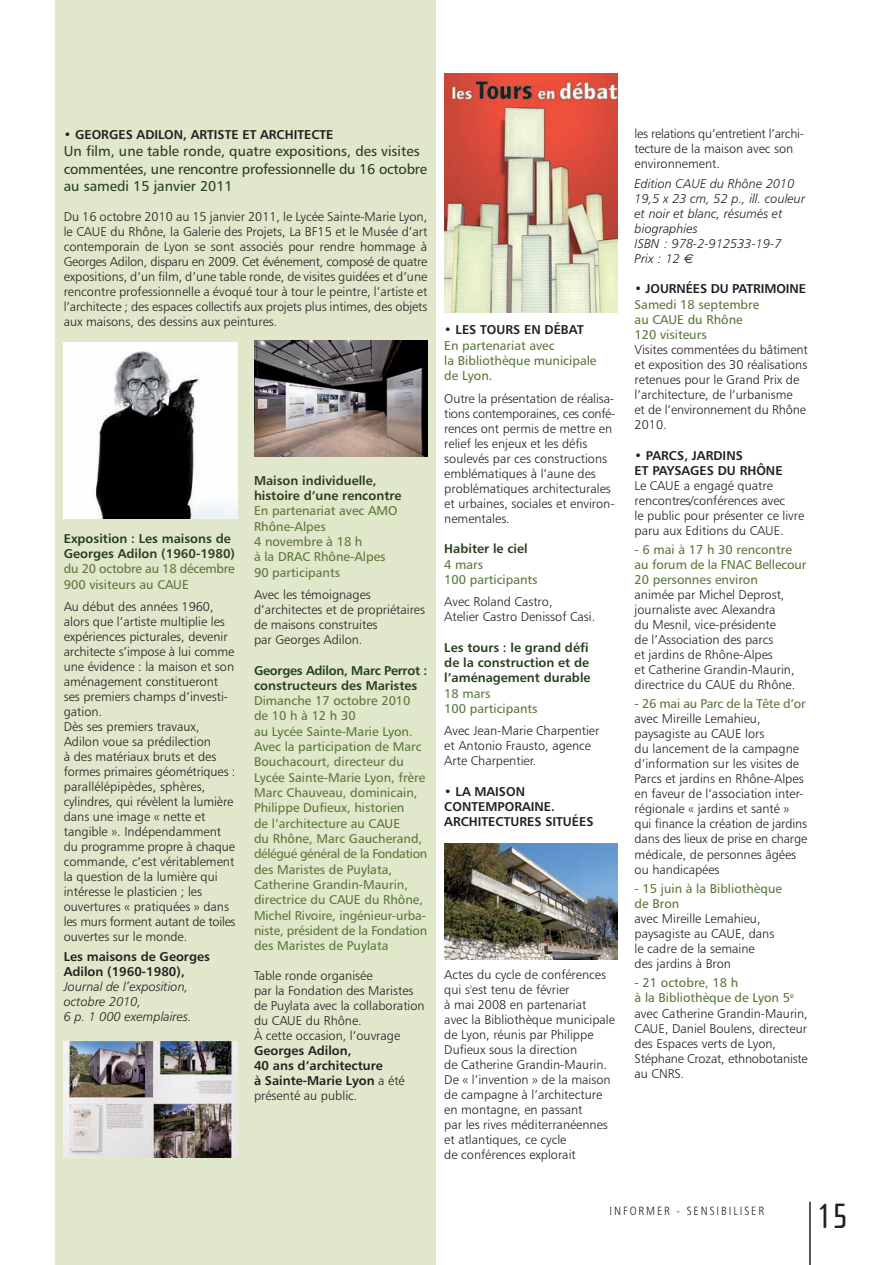
<style>
.page{position:relative;width:893px;height:1265px;background:#fff}
.page>*{position:absolute;margin:0;border:0;box-sizing:border-box;transform-origin:0 0}
.t1{font:36px "Cholla Sans";color:#231f20}
.t2{font:14.25px/17.1px "Humanist 777 BT Roman B";color:#253f1d}
.t3{font:12.75px/15px "Humanist 777 BT Light B";color:#231f20}
.t4{font:12.75px/15.3px "Humanist 777 BT Roman B";color:#59773a}
.t5{font:12.75px/15px "Humanist 777 BT Bold B";color:#231f20}
.t6{font:12.75px/15px "Humanist 777 BT Light Italic B";color:#231f20}
.t7{font:12.75px/15.3px "Humanist 777 BT Bold B";color:#253f1d}
.t8{font:12.75px/15px "Humanist 777 BT Light B";letter-spacing:-.02em;color:#231f20}
.t9{font:12.75px/15.3px "Humanist 777 BT Roman B";letter-spacing:-.02em;color:#59773a}
.t10{font:12.75px/15.3px "Humanist 777 BT Bold B";letter-spacing:-.02em;color:#253f1d}
.t11{font:12px "Humanist 777 BT Light Condensed B";letter-spacing:.16em;color:#231f20}
.s1{font-family:"Humanist 777 BT Light B"}
.s2{font-family:"Euro Sans";font-style:italic}
</style>
<div class="page">
<hr style="left:809px;top:1201px;width:2px;height:63px;background:#231f20">
<div style="left:55px;top:0;width:381px;height:1264px;background:#e0e7ca"></div>
<img style="left:64px;top:342px;width:173px;height:177px">
<img style="left:64px;top:1041px;width:173px;height:116px">
<img style="left:254px;top:340px;width:173px;height:116px">
<img style="left:444px;top:74px;width:174px;height:239px">
<img style="left:444px;top:843px;width:174px;height:115px">
<p class="t5" style="left:64px;top:127px;width:271px">• GEORGES ADILON, ARTISTE ET ARCHITECTE</p>
<p class="t2" style="left:64px;top:143px;width:365px">Un film, une table ronde, quatre expositions, des visites commentées, une rencontre professionnelle du 16 octobre au samedi 15 janvier 2011</p>
<p class="t3" style="left:64px;top:208px;width:365px;text-align:justify">Du 16 octobre 2010 au 15 janvier 2011, le Lycée Sainte-Marie Lyon, le CAUE du Rhône, la Galerie des Projets, La BF15 et le Musée d’art contemporain de Lyon se sont associés pour rendre hommage à Georges Adilon, disparu en 2009. Cet événement, composé de quatre expositions, d’un film, d’une table ronde, de visites guidées et d’une rencontre professionnelle a évoqué tour à tour le peintre, l’artiste et l’architecte ; des espaces collectifs aux projets plus intimes, des objets aux maisons, des dessins aux peintures.</p>
<p class="t7" style="left:64px;top:530px;width:173px">Exposition : Les maisons de<br>Georges Adilon (1960-1980)</p>
<p class="t9" style="left:64px;top:561px;width:172px">du 20 octobre au 18 décembre<br>900 visiteurs au CAUE</p>
<p class="t3" style="left:64px;top:599px;width:173px">Au début des années 1960, alors que l’artiste multiplie les expériences picturales, devenir architecte s’impose à lui comme une évidence : la maison et son aménagement constitueront ses premiers champs d’investi&shy;gation.<br>Dès ses premiers travaux,<br>Adilon voue sa prédilection<br>à des matériaux bruts et des formes primaires géométriques : parallélépipèdes, sphères, cylindres, qui révèlent la lumière dans une image « nette et tangible ». Indépendamment du programme propre à chaque commande, c’est véritablement la question de la lumière qui intéresse le plasticien ; les ouvertures « pratiquées » dans les murs forment autant de toiles ouvertes sur le monde.</p>
<p class="t5" style="left:64px;top:948px;width:148px">Les maisons de Georges<br>Adilon (1960-1980),</p>
<p class="t6" style="left:64px;top:978px;width:129px">Journal de l’exposition, octobre 2010,<br>6 p. 1 000 exemplaires.</p>
<p class="t7" style="left:254px;top:472px;width:149px">Maison individuelle, histoire d’une rencontre</p>
<p class="t4" style="left:254px;top:503px;width:145px">En partenariat avec AMO<br>Rhône-Alpes<br>4 novembre à 18 h<br>à la DRAC Rhône-Alpes<br>90 participants</p>
<p class="t3" style="left:254px;top:587px;width:173px">Avec les témoignages d’architectes et de propriétaires de maisons construites<br>par Georges Adilon.</p>
<p class="t10" style="left:254px;top:662px;width:175px">Georges Adilon, Marc Perrot : constructeurs des Maristes</p>
<p class="t4" style="left:254px;top:692px;width:175px">Dimanche 17 octobre 2010 de 10 h à 12 h 30<br>au Lycée Sainte-Marie Lyon.<br>Avec la participation de Marc<br>Bouchacourt, directeur du<br>Lycée Sainte-Marie Lyon, frère<br>Marc Chauveau, dominicain,<br>Philippe Dufieux, historien<br>de l’architecture au CAUE<br>du Rhône, Marc Gaucherand, délégué général de la Fondation des Maristes de Puylata,<br>Catherine Grandin-Maurin, directrice du CAUE du Rhône,<br>Michel Rivoire, ingénieur-urba&shy;niste, président de la Fondation des Maristes de Puylata</p>
<p class="t3" style="left:254px;top:967px;width:172px">Table ronde organisée<br>par la Fondation des Maristes de Puylata avec la collaboration du CAUE du Rhône.<br>À cette occasion, l’ouvrage</p>
<p class="t5" style="left:254px;top:1042px;width:152px">Georges Adilon,<br>40 ans d’architecture<br>à Sainte-Marie Lyon <span class="s1">a été</span></p>
<p class="t3" style="left:254px;top:1087px;width:105px">présenté au public.</p>
<p class="t5" style="left:444px;top:322px;width:141px">• LES TOURS EN DÉBAT</p>
<p class="t4" style="left:444px;top:337px;width:154px">En partenariat avec<br>la Bibliothèque municipale de Lyon.</p>
<p class="t3" style="left:444px;top:391px;width:173px">Outre la présentation de réalisa&shy;tions contemporaines, ces confé&shy;rences ont permis de mettre en relief les enjeux et les défis soulevés par ces constructions emblématiques à l’aune des problématiques architecturales et urbaines, sociales et environ&shy;nementales.</p>
<p class="t7" style="left:444px;top:540px;width:85px">Habiter le ciel</p>
<p class="t4" style="left:444px;top:556px;width:95px">4 mars<br>100 participants</p>
<p class="t3" style="left:444px;top:594px;width:152px">Avec Roland Castro,<br>Atelier Castro Denissof Casi.</p>
<p class="t7" style="left:444px;top:639px;width:148px">Les tours : le grand défi de la construction et de l’aménagement durable</p>
<p class="t4" style="left:444px;top:685px;width:95px">18 mars<br>100 participants</p>
<p class="t3" style="left:444px;top:723px;width:157px">Avec Jean-Marie Charpentier et Antonio Frausto, agence<br>Arte Charpentier.</p>
<p class="t5" style="left:444px;top:783px;width:82px">• LA MAISON<br>CONTE</p>
<p class="t5" style="left:485px;top:798px;width:45px">MPORAINE</p>
<p class="t5" style="left:444px;top:798px;width:151px;text-indent:107px">.<br>ARCHITECTURES SITUÉES</p>
<p class="t3" style="left:444px;top:966px;width:172px">Actes du cycle de conférences qui s'est tenu de février<br>à mai 2008 en partenariat<br>avec la Bibliothèque municipale de Lyon, réunis par Philippe<br>Dufieux sous la direction<br>de Catherine Grandin-Maurin.<br>De « l’invention » de la maison de campagne à l’architecture en montagne, en passant<br>par les rives méditerranéennes et atlantiques, ce cycle<br>de conférences explorait</p>
<p class="t8" style="left:635px;top:126px;width:171px">les relations qu’entretient l’archi&shy;tecture de la maison avec son environnement.</p>
<p class="t6" style="left:635px;top:175px;width:172px">Edition CAUE du Rhône 2010<br>19,5 x 23 cm, 52 p., ill. couleur et noir et blanc, résumés et biographies<br>ISBN : 978-2-912533-19-7<br>Prix : 12 <span class="s2">€</span></p>
<p class="t5" style="left:635px;top:281px;width:173px">• JOURNÉES DU PATRIMOINE</p>
<p class="t4" style="left:635px;top:296px;width:126px">Samedi 18 septembre au CAUE du Rhône<br>120 visiteurs</p>
<p class="t3" style="left:635px;top:342px;width:175px">Visites commentées du bâtiment et exposition des 30 réalisations retenues pour le Grand Prix de l’architecture, de l’urbanisme<br>et de l’environnement du Rhône<br>2010.</p>
<p class="t5" style="left:635px;top:447px;width:149px">• PARCS, JARDINS<br>ET PAYSAGES DU RHÔNE</p>
<p class="t3" style="left:635px;top:477px;width:171px">Le CAUE a engagé quatre rencontres/conférences avec<br>le public pour présenter ce livre paru aux Editions du CAUE.</p>
<p class="t4" style="left:635px;top:542px;width:173px">- 6 mai à 17 h 30 rencontre au forum de la FNAC Bellecour<br>20 personnes environ</p>
<p class="t3" style="left:635px;top:587px;width:162px">animée par Michel Deprost, journaliste avec Alexandra<br>du Mesnil, vice-présidente<br>de l’Association des parcs<br>et jardins de Rhône-Alpes<br>et Catherine Grandin-Maurin, directrice du CAUE du Rhône.</p>
<p class="t9" style="left:635px;top:696px;width:173px">- 26 mai au Parc de la Tête d’or</p>
<p class="t3" style="left:635px;top:711px;width:174px">avec Mireille Lemahieu, paysagiste au CAUE lors<br>du lancement de la campagne d’information sur les visites de<br>Parcs et jardins en Rhône-Alpes en faveur de l’association inter&shy;régionale « jardins et santé » qui finance la création de jardins dans des lieux de prise en charge médicale, de personnes âgées ou handicapées</p>
<p class="t4" style="left:635px;top:880px;width:149px">- 15 juin à la Bibliothèque de Bron</p>
<p class="t3" style="left:635px;top:910px;width:141px">avec Mireille Lemahieu, paysagiste au CAUE, dans le cadre de la semaine des jardins à Bron</p>
<p class="t4" style="left:635px;top:974px;width:161px">- 21 octobre, 18 h<br>à la Bibliothèque de Lyon 5<sup>e</sup></p>
<p class="t3" style="left:635px;top:1005px;width:175px">avec Catherine Grandin-Maurin,<br>CAUE, Daniel Boulens, directeur des Espaces verts de Lyon,<br>Stéphane Crozat, ethnobotaniste au CNRS.</p>
<p class="t11" style="left:610px;top:1202px;width:156px">INFORMER - SENSIBILISER</p>
<h1 class="t1" style="left:816px;top:1196px;width:33px">15</h1>
</div>
